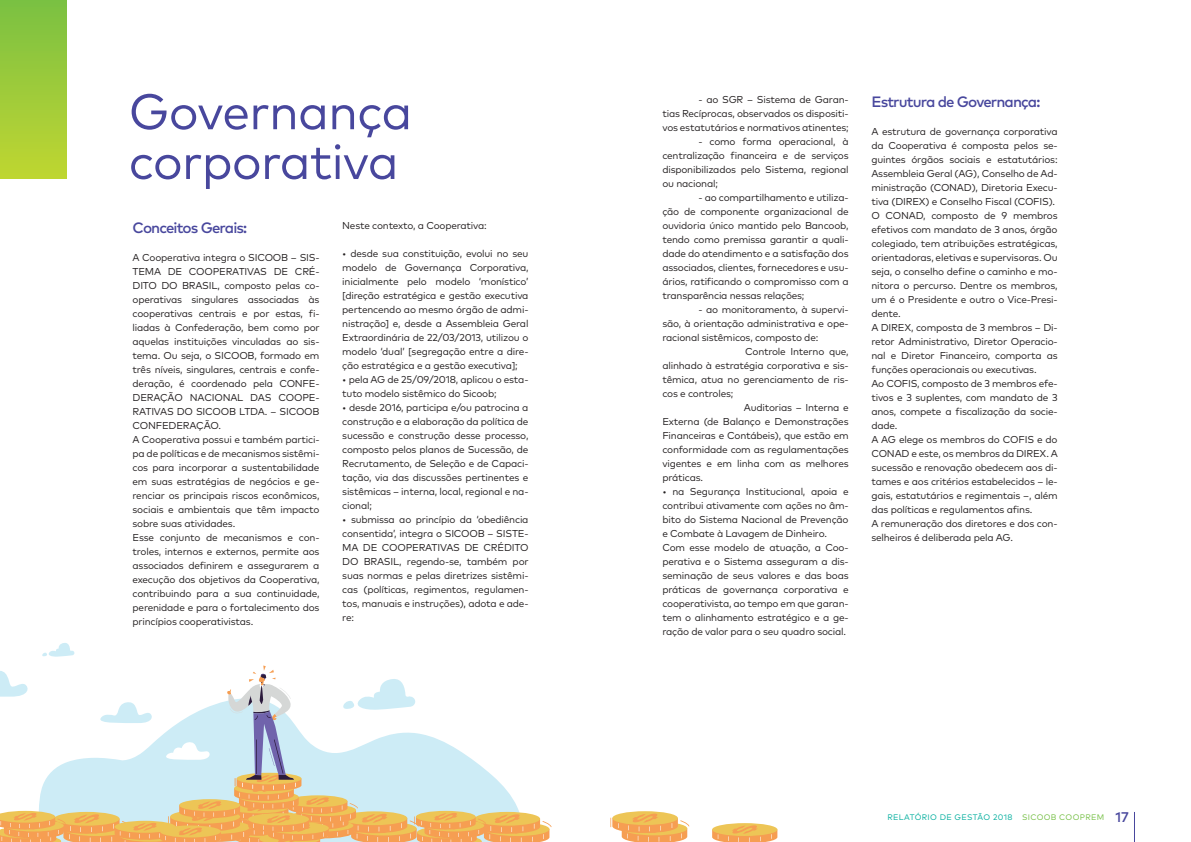
<style>
.page{position:relative;width:1191px;height:842px;background:#fff}
.page>*{position:absolute;margin:0;border:0;box-sizing:border-box;transform-origin:0 0}
.t1{font:50px "Mark Pro";letter-spacing:-.02em;color:#48479d}
.t2{font:500 15px "Mark Pro";letter-spacing:-.06em;color:#48479d}
.t3{font:10px/14px "Mark Pro";letter-spacing:-.02em;color:#231f20;text-align:justify}
.t4{font:8px "Mark Pro";letter-spacing:.04em;color:#00ae9d}
.s1{color:#74bf43}
.s2{font-weight:500;font-size:14px;color:#48479d}
</style>
<div class="page">
<svg style="left:42px;top:643px;width:33px;height:14px"></svg>
<svg style="left:612px;top:811px;width:66px;height:14px"></svg>
<svg style="left:610px;top:814px;width:79px;height:28px;background:#f4bc73"></svg>
<svg style="left:712px;top:823px;width:65px;height:13px"></svg>
<svg style="left:712px;top:825px;width:65px;height:17px"></svg>
<svg style="left:0;top:665px;width:551px;height:177px"></svg>
<div style="left:0;top:0;width:66px;height:178px;background:linear-gradient(to bottom,#7ac043,#bfd631)"></div>
<hr style="left:1134px;top:812px;width:1px;height:30px;background:#48479d">
<p class="t1" style="left:129px;top:74px;width:285px">Governança</p>
<p class="t1" style="left:129px;top:124px;width:272px">corporativa</p>
<p class="t3" style="left:342px;top:218px;width:146px">Neste contexto, a Cooperativa:</p>
<p class="t3" style="left:342px;top:246px;width:188px">• desde sua constituição, evolui no seu modelo de Governança Corporativa, inicialmente pelo modelo ‘monístico’ [direção estratégica e gestão executiva pertencendo ao mesmo órgão de admi&shy;nistração] e, desde a Assembleia Geral Extraordinária de 22/03/2013, utilizou o modelo ‘dual’ [segregação entre a dire&shy;ção estratégica e a gestão executiva];</p>
<p class="t3" style="left:342px;top:372px;width:188px">• pela AG de 25/09/2018, aplicou o esta&shy;tuto modelo sistêmico do Sicoob;</p>
<p class="t3" style="left:342px;top:400px;width:188px">• desde 2016, participa e/ou patrocina a construção e a elaboração da política de sucessão e construção desse processo, composto pelos planos de Sucessão, de Recrutamento, de Seleção e de Capaci&shy;tação, via das discussões pertinentes e sistêmicas – interna, local, regional e na&shy;cional;</p>
<p class="t3" style="left:342px;top:512px;width:188px">• submissa ao princípio da ‘obediência consentida’, integra o SICOOB – SISTE-MA DE COOPERATIVAS DE CRÉDITO DO BRASIL, regendo-se, também por suas normas e pelas diretrizes sistêmi&shy;cas (políticas, regimentos, regulamen&shy;tos, manuais e instruções), adota e ade&shy;re:</p>
<p class="t2" style="left:133px;top:216px;width:116px">Conceitos Gerais:</p>
<p class="t3" style="left:133px;top:250px;width:189px">A Cooperativa integra o SICOOB – SIS-TEMA DE COOPERATIVAS DE CRÉ-DITO DO BRASIL, composto pelas co&shy;operativas singulares associadas às cooperativas centrais e por estas, fi&shy;liadas à Confederação, bem como por aquelas instituições vinculadas ao sis&shy;tema. Ou seja, o SICOOB, formado em três níveis, singulares, centrais e confe&shy;deração, é coordenado pela CONFE-DERAÇÃO NACIONAL DAS COOPE-RATIVAS DO SICOOB LTDA. – SICOOB CONFEDERAÇÃO.</p>
<p class="t3" style="left:133px;top:432px;width:188px">A Cooperativa possui e também partici&shy;pa de políticas e de mecanismos sistêmi&shy;cos para incorporar a sustentabilidade em suas estratégias de negócios e ge&shy;renciar os principais riscos econômicos, sociais e ambientais que têm impacto sobre suas atividades.</p>
<p class="t3" style="left:133px;top:530px;width:188px">Esse conjunto de mecanismos e con&shy;troles, internos e externos, permite aos associados definirem e assegurarem a execução dos objetivos da Cooperativa, contribuindo para a sua continuidade, perenidade e para o fortalecimento dos princípios cooperativistas.</p>
<p class="t3" style="left:662px;top:91px;width:188px;text-indent:36px">- ao SGR – Sistema de Garan&shy;tias Recíprocas, observados os dispositi&shy;vos estatutários e normativos atinentes;</p>
<p class="t3" style="left:662px;top:133px;width:188px;text-indent:36px">- como forma operacional, à centralização financeira e de serviços disponibilizados pelo Sistema, regional ou nacional;</p>
<p class="t3" style="left:662px;top:189px;width:188px;text-indent:36px">- ao compartilhamento e utiliza&shy;ção de componente organizacional de ouvidoria único mantido pelo Bancoob, tendo como premissa garantir a quali&shy;dade do atendimento e a satisfação dos associados, clientes, fornecedores e usu&shy;ários, ratificando o compromisso com a transparência nessas relações;</p>
<p class="t3" style="left:662px;top:301px;width:188px;text-indent:36px">- ao monitoramento, à supervi&shy;são, à orientação administrativa e ope&shy;racional sistêmicos, composto de:</p>
<p class="t3" style="left:662px;top:343px;width:188px;text-indent:72px">► Controle Interno que, alinhado à estratégia corporativa e sis&shy;têmica, atua no gerenciamento de ris&shy;cos e controles;</p>
<p class="t3" style="left:662px;top:399px;width:188px;text-indent:81px">Auditorias – Interna e Externa (de Balanço e Demonstrações Financeiras e Contábeis), que estão em conformidade com as regulamentações vigentes e em linha com as melhores práticas.</p>
<p class="t3" style="left:662px;top:483px;width:188px">• na Segurança Institucional, apoia e contribui ativamente com ações no âm&shy;bito do Sistema Nacional de Prevenção e Combate à Lavagem de Dinheiro.</p>
<p class="t3" style="left:662px;top:539px;width:188px">Com esse modelo de atuação, a Coo&shy;perativa e o Sistema asseguram a dis&shy;seminação de seus valores e das boas práticas de governança corporativa e cooperativista, ao tempo em que garan&shy;tem o alinhamento estratégico e a ge&shy;ração de valor para o seu quadro social.</p>
<p class="t2" style="left:871px;top:90px;width:170px">Estrutura de Governança:</p>
<p class="t3" style="left:871px;top:123px;width:188px">A estrutura de governança corporativa da Cooperativa é composta pelos se&shy;guintes órgãos sociais e estatutários:<br>Assembleia Geral (AG), Conselho de Ad&shy;ministração (CONAD), Diretoria Execu&shy;tiva (DIREX) e Conselho Fiscal (COFIS).</p>
<p class="t3" style="left:871px;top:207px;width:188px">O CONAD, composto de 9 membros efetivos com mandato de 3 anos, órgão colegiado, tem atribuições estratégicas, orientadoras, eletivas e supervisoras. Ou seja, o conselho define o caminho e mo&shy;nitora o percurso. Dentre os membros, um é o Presidente e outro o Vice-Presi&shy;dente.</p>
<p class="t3" style="left:871px;top:319px;width:188px">A DIREX, composta de 3 membros – Di&shy;retor Administrativo, Diretor Operacio&shy;nal e Diretor Financeiro, comporta as funções operacionais ou executivas.</p>
<p class="t3" style="left:871px;top:375px;width:188px">Ao COFIS, composto de 3 membros efe&shy;tivos e 3 suplentes, com mandato de 3 anos, compete a fiscalização da socie&shy;dade.</p>
<p class="t3" style="left:871px;top:431px;width:188px">A AG elege os membros do COFIS e do CONAD e este, os membros da DIREX. A sucessão e renovação obedecem aos di&shy;tames e aos critérios estabelecidos – le&shy;gais, estatutários e regimentais –, além das políticas e regulamentos afins.</p>
<p class="t3" style="left:871px;top:515px;width:188px">A remuneração dos diretores e dos con&shy;selheiros é deliberada pela AG.</p>
<p class="t4" style="left:887px;top:811px;width:243px">RELATÓRIO DE GESTÃO 2018 <span class="s1">SICOOB COOPREM</span> <span class="s2">17</span></p>
</div>
